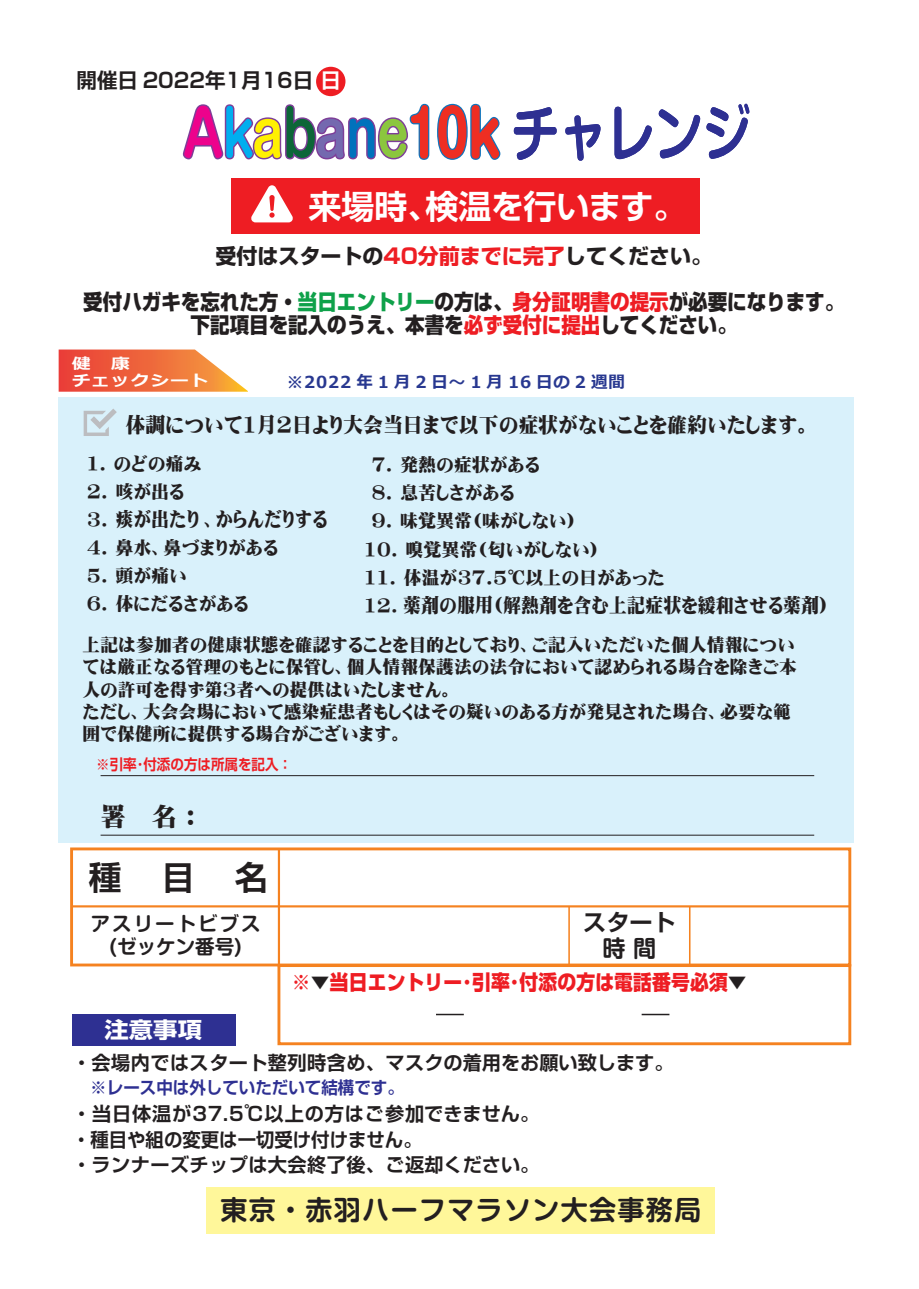
<style>
.page{position:relative;width:919px;height:1289px;background:#fff}
.page>*{position:absolute;margin:0;border:0;box-sizing:border-box;transform-origin:0 0}
.t1{font:700 33px "Shin Go Pr 5 De";letter-spacing:-.005em;color:#fff}
.t2{font:700 32.85px "Shin Go Pr 5 De";color:#231f20}
.t3{font:700 27px "Shin M Go Pro De";letter-spacing:.05em;color:#231f20}
.t4{font:25.5px "Mingti EGP4 Ultra SJIS";color:#231f20}
.t5{font:700 23.1px "Shin Go Pr 5 De";color:#231f20}
.t6{font:700 23.1px "Shin M Go Pro De";color:#231f20}
.t7{font:700 21.9px "Shin Go Pro";color:#fff;scale:1.11 1}
.t8{font:800 21.45px/23.4px "Shin Go Pr 5";color:#231f20;text-align:center;scale:.91 1}
.t9{font:700 21px "Shin Go Pr 5";color:#231f20}
.t10{font:20.7px "Mingti EGP4 Ultra SJIS";color:#231f20;scale:.96 1}
.t11{font:800 20.7px "Shin Go Pr 5";letter-spacing:.01em;color:#ee1d23;scale:.91 1}
.t12{font:700 20.55px "Shin Go Pr 5 De";color:#231f20}
.t13{font:19.8px "Mingti EGP4 Ultra SJIS";color:#231f20;scale:.91 1}
.t14{font:19.5px "Mingti EGP4 Ultra SJIS";color:#231f20;scale:.92 1}
.t15{font:700 19.5px/23.4px "Shin M Go Pro De";letter-spacing:.1em;color:#231f20;text-align:center}
.t16{font:700 19.2px/25.5px "Shin Go Pr 5 De";letter-spacing:.02em;color:#231f20}
.t17{font:18px "Mingti EGP4 Ultra SJIS";color:#231f20}
.t18{font:17.7px/22.2px "Mingti EGP4 Ultra SJIS";letter-spacing:.005em;color:#231f20}
.t19{font:700 17.25px "Shin Go Pr 5 De";color:#2e3092;scale:.96 1}
.t20{font:700 16.5px "Meiryo";letter-spacing:.3em;color:#283890}
.t21{font:700 15px/17px "Meiryo";letter-spacing:.05em;color:#fff;scale:1.25 1}
.t22{font:700 14.85px "Shin Go Pr 5 De";color:#ee1d23;scale:.91 1}
.s1{color:#fff}
.s2{color:#ee1d23}
.s3{color:#0fa14a}
.s4{font-size:18px}
.s5{color:#231f20}
</style>
<div class="page">
<hr style="left:72px;top:905px;width:777px;height:2px;background:#f58220">
<hr style="left:568px;top:907px;width:2px;height:58px;background:#f58220">
<hr style="left:689px;top:907px;width:1px;height:57px;background:#f58220">
<div style="left:232px;top:179px;width:467px;height:55px;background:#ee1d23"></div>
<svg style="left:251px;top:185px;width:42px;height:37px"></svg>
<div style="left:70px;top:847px;width:781px;height:119px;border:3px solid #f58220"></div>
<hr style="left:278px;top:849px;width:2px;height:118px;background:#f58220">
<div style="left:206px;top:1186px;width:509px;height:47px;background:#fff79a"></div>
<svg style="left:59px;top:349px;width:189px;height:43px;background:#f17f58"></svg>
<div style="left:59px;top:397px;width:794px;height:445px;background:#d9f1fb"></div>
<div style="left:72px;top:1013px;width:163px;height:32px;background:#2e3092"></div>
<svg style="left:84px;top:408px;width:33px;height:28px"></svg>
<hr style="left:101px;top:834px;width:713px;height:1px;background:#231f20">
<hr style="left:101px;top:775px;width:713px;height:1px;background:#231f20">
<svg style="left:183px;top:104px;width:318px;height:56px"></svg>
<svg style="left:514px;top:107px;width:43px;height:53px"></svg>
<svg style="left:565px;top:115px;width:36px;height:46px"></svg>
<svg style="left:614px;top:104px;width:136px;height:56px"></svg>
<div style="left:316px;top:67px;width:29px;height:29px;background:#ee1d23;border-radius:50%"></div>
<hr style="left:436px;top:1013px;width:28px;height:2px;background:#231f20">
<hr style="left:641px;top:1013px;width:28px;height:2px;background:#231f20">
<div style="left:277px;top:964px;width:574px;height:81px;border:3px solid #f58220"></div>
<p class="t12" style="left:77px;top:64px;width:266px">開催日 2022年1月16日　<span class="s1">日</span></p>
<h1 class="t1" style="left:308px;top:179px;width:380px">来場時、検温を行います。</h1>
<p class="t9" style="left:215px;top:239px;width:498px">受付はスタートの<span class="s2">40分前までに完了</span>してください。</p>
<p class="t8" style="left:83px;top:289px;width:837px">受付ハガキを忘れた方・<span class="s3">当日エントリー</span>の方は、<span class="s2">身分証明書の提示</span>が必要になります。下記項目を記入のうえ、本書を<span class="s2">必ず受付に提出</span>してください。</p>
<p class="t21" style="left:72px;top:355px;width:111px">健　康<br>チェックシート</p>
<p class="t20" style="left:287px;top:371px;width:339px">※2022年1月2日～1月16日の2週間</p>
<p class="t10" style="left:126px;top:414px;width:716px">体調について1月2日より大会当日まで以下の症状がないことを確約いたします。</p>
<p class="t17" style="left:87px;top:454px;width:135px">1. のどの痛み　</p>
<p class="t17" style="left:87px;top:482px;width:117px">2. 咳が出る　</p>
<p class="t13" style="left:87px;top:509px;width:266px"><span class="s4">3.</span> 痰が出たり、からんだりする</p>
<p class="t17" style="left:87px;top:538px;width:193px">4. 鼻水、鼻づまりがある</p>
<p class="t17" style="left:87px;top:566px;width:102px">5. 頭が痛い</p>
<p class="t17" style="left:87px;top:594px;width:181px">6. 体にだるさがある　</p>
<p class="t17" style="left:371px;top:456px;width:188px">7. 発熱の症状がある　</p>
<p class="t17" style="left:371px;top:484px;width:145px">8. 息苦しさがある</p>
<p class="t17" style="left:371px;top:512px;width:207px">9. 味覚異常(味がしない)</p>
<p class="t17" style="left:364px;top:540px;width:237px">10. 嗅覚異常(匂いがしない)</p>
<p class="t17" style="left:364px;top:568px;width:302px">11. 体温が37.5℃以上の日があった</p>
<p class="t14" style="left:364px;top:595px;width:506px"><span class="s4">12.</span> 薬剤の服用(解熱剤を含む上記症状を緩和させる薬剤)</p>
<p class="t18" style="left:82px;top:633px;width:715px">上記は参加者の健康状態を確認することを目的としており、ご記入いただいた個人情報については厳正なる管理のもとに保管し、個人情報保護法の法令において認められる場合を除きご本人の許可を得ず第3者への提供はいたしません。<br>ただし、大会会場において感染症患者もしくはその疑いのある方が発見された場合、必要な範囲で保健所に提供する場合がございます。</p>
<p class="t22" style="left:96px;top:752px;width:217px">※引率･付添の方は所属を記入：</p>
<h3 class="t4" style="left:101px;top:803px;width:99px">署　名：</h3>
<h2 class="t2" style="left:89px;top:850px;width:180px">種目名</h2>
<p class="t15" style="left:91px;top:909px;width:171px">アスリートビブス(ゼッケン番号)</p>
<p class="t7" style="left:105px;top:1012px;width:89px">注意事項</p>
<h3 class="t5" style="left:583px;top:903px;width:94px">スタート</h3>
<h3 class="t6" style="left:602px;top:929px;width:56px">時 間</h3>
<p class="t11" style="left:292px;top:965px;width:501px">※<span class="s5">▼</span>当日エントリー･引率･付添の方は電話番号必須<span class="s5">▼</span></p>
<p class="t16" style="left:72px;top:1048px;width:603px">・会場内ではスタート整列時含め、マスクの着用をお願い致します。</p>
<p class="t19" style="left:90px;top:1072px;width:328px">※レース中は外していただいて結構です。</p>
<p class="t16" style="left:72px;top:1099px;width:469px">・当日体温が37.5℃以上の方はご参加できません。・種目や組の変更は一切受け付けません。<br>・ランナーズチップは大会終了後、ご返却ください。</p>
<h3 class="t3" style="left:220px;top:1188px;width:482px">東京・赤羽ハーフマラソン大会事務局</h3>
</div>
